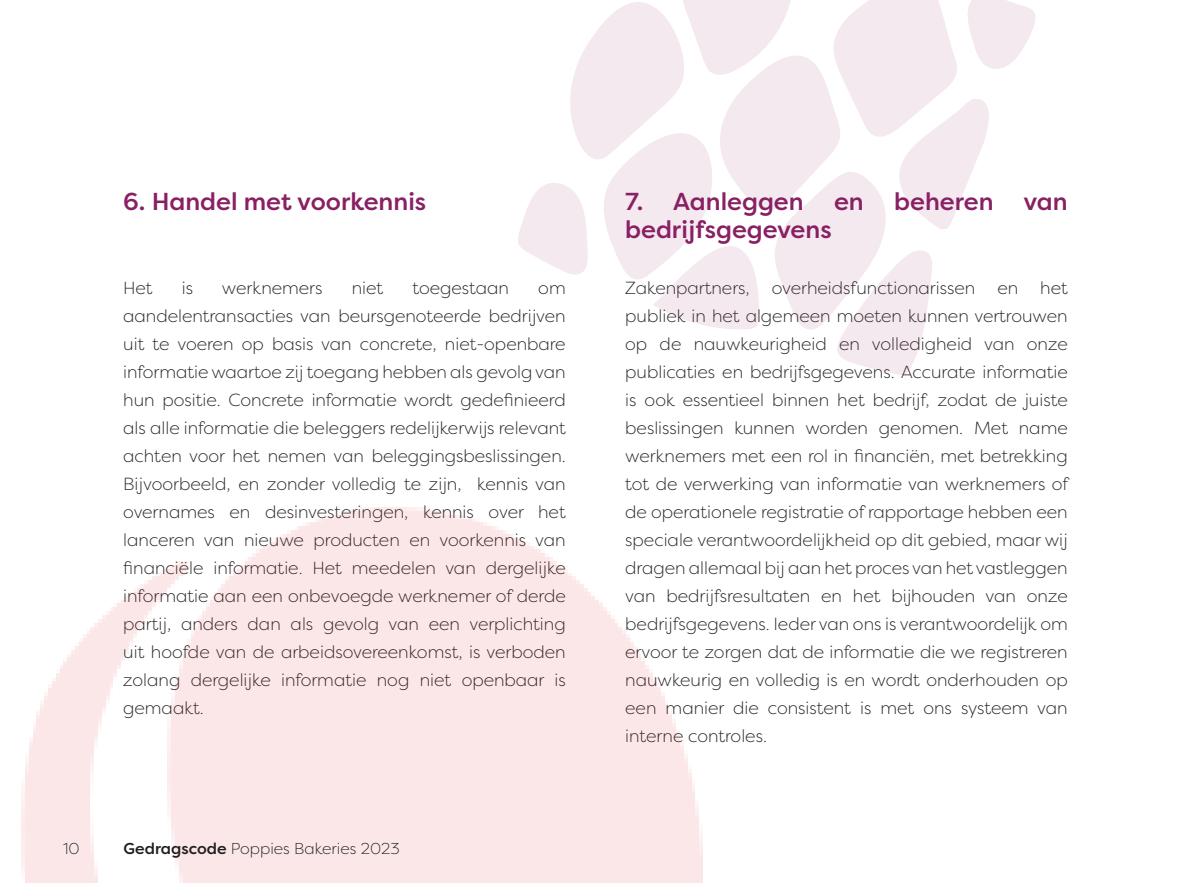
<style>
.page{position:relative;width:1191px;height:883px;background:#fff}
.page>*{position:absolute;margin:0;border:0;box-sizing:border-box;transform-origin:0 0}
.t1{font:500 24.5px/28px "Filson Pro";color:#892063}
.t2{font:300 17.5px/28px "Filson Pro";color:#231f20;text-align:justify}
.t3{font:300 15.75px "Filson Pro";color:#231f20}
.s1{font-weight:500}
</style>
<div class="page">
<svg style="left:518px;top:0;width:517px;height:375px"></svg>
<h1 class="t1" style="left:123px;top:187px;width:304px">6. Handel met voorkennis</h1>
<p class="t2" style="left:123px;top:274px;width:31px">Het</p>
<p class="t2" style="left:182px;top:274px;width:13px">is</p>
<p class="t2" style="left:222px;top:274px;width:102px">werknemers</p>
<p class="t2" style="left:352px;top:274px;width:33px">niet</p>
<p class="t2" style="left:412px;top:274px;width:98px">toegestaan</p>
<p class="t2" style="left:123px;top:274px;width:444px;text-indent:415px">om aandelentransacties van beursgenoteerde bedrijven uit te voeren op basis van concrete, niet-openbare informatie waartoe zij toegang hebben als gevolg van hun positie. Concrete informatie wordt gedefinieerd als alle informatie die beleggers redelijkerwijs relevant achten voor het nemen van beleggingsbeslissingen.<br>Bijvoorbeeld, en zonder volledig te zijn, kennis van overnames en desinvesteringen, kennis over het lanceren van nieuwe producten en voorkennis van financiële informatie. Het meedelen van dergelijke informatie aan een onbevoegde werknemer of derde partij, anders dan als gevolg van een verplichting uit hoofde van de arbeidsovereenkomst, is verboden zolang dergelijke informatie nog niet openbaar is gemaakt.</p>
<h1 class="t1" style="left:625px;top:187px;width:444px">7. Aanleggen en beheren van bedrijfsgegevens</h1>
<p class="t2" style="left:625px;top:274px;width:126px">Zakenpartners,</p>
<p class="t2" style="left:771px;top:274px;width:205px">overheidsfunctionarissen</p>
<p class="t2" style="left:997px;top:274px;width:22px">en</p>
<p class="t2" style="left:625px;top:274px;width:444px;text-indent:415px">het publiek in het algemeen moeten kunnen vertrouwen op de nauwkeurigheid en volledigheid van onze publicaties en bedrijfsgegevens. Accurate informatie is ook essentieel binnen het bedrijf, zodat de juiste beslissingen kunnen worden genomen. Met name werknemers met een rol in financiën, met betrekking tot de verwerking van informatie van werknemers of de operationele registratie of rapportage hebben een speciale verantwoordelijkheid op dit gebied, maar wij dragen allemaal bij aan het proces van het vastleggen van bedrijfsresultaten en het bijhouden van onze bedrijfsgegevens. Ieder van ons is verantwoordelijk om ervoor te zorgen dat de informatie die we registreren nauwkeurig en volledig is en wordt onderhouden op een manier die consistent is met ons systeem van interne controles.</p>
<p class="t3" style="left:63px;top:838px;width:18px">10</p>
<p class="t3" style="left:124px;top:838px;width:278px"><span class="s1">Gedragscode</span> Poppies Bakeries 2023</p>
</div>
